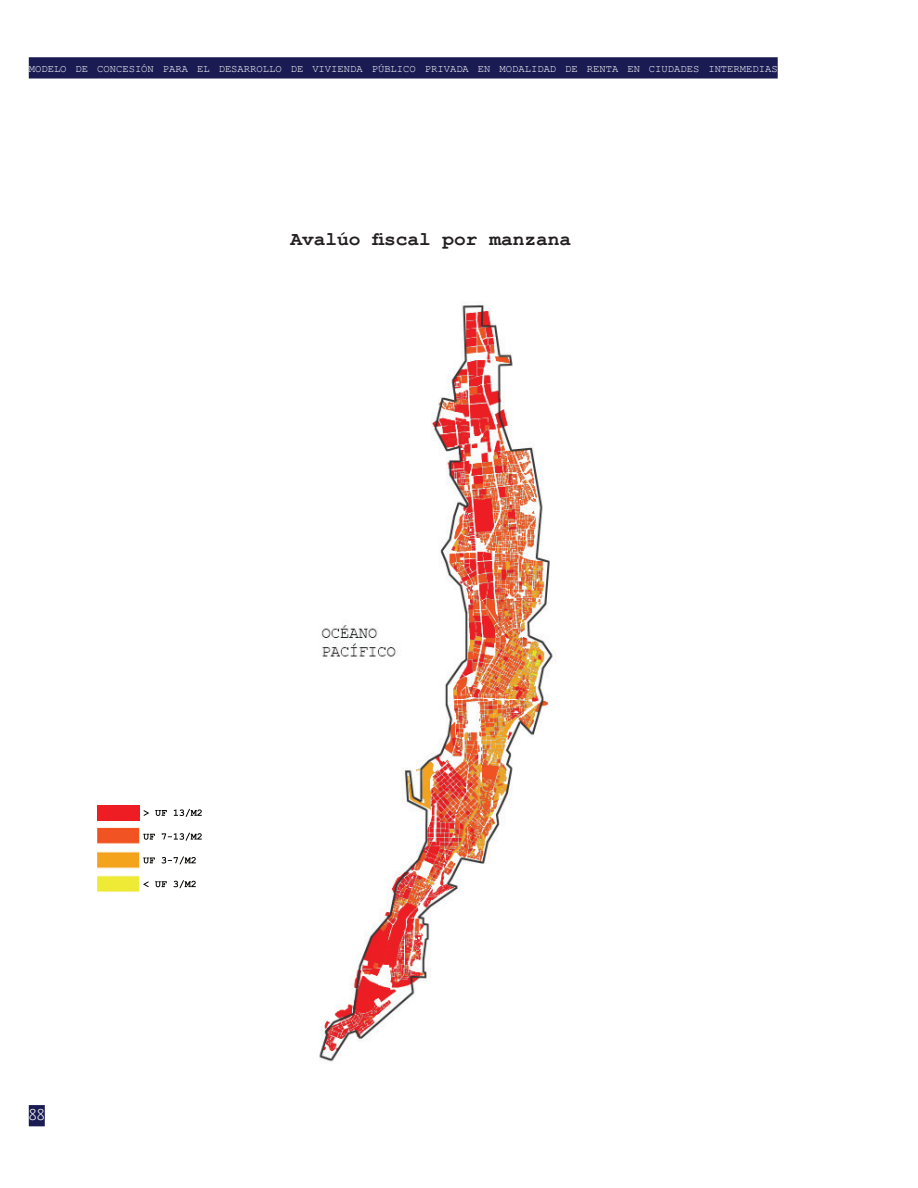
<style>
.page{position:relative;width:918px;height:1188px;background:#fff}
.page>*{position:absolute;margin:0;border:0;box-sizing:border-box;transform-origin:0 0}
.t1{font:700 19.5px "Courier New";color:#231f20}
.t2{font:300 16.5px "Scala Sans Pro";color:#fff}
.t3{font:10.5px "Courier New";color:#fff}
</style>
<div class="page">
<div style="left:29px;top:57px;width:749px;height:22px;background:#1a1b53"></div>
<div style="left:29px;top:1105px;width:16px;height:21px;background:#1a1b53"></div>
<img style="left:319px;top:305px;width:237px;height:757px">
<img style="left:97px;top:805px;width:105px;height:88px">
<img style="left:98px;top:806px;width:42px;height:15px">
<p class="t3" style="left:29px;top:62px;width:750px">modelo de concesión para el desarrollo de vivienda público privada en modalidad de renta en ciudades intermedias</p>
<h1 class="t1" style="left:290px;top:227px;width:282px">Avalúo fiscal por manzana</h1>
<h2 class="t2" style="left:29px;top:1105px;width:18px">88</h2>
</div>
